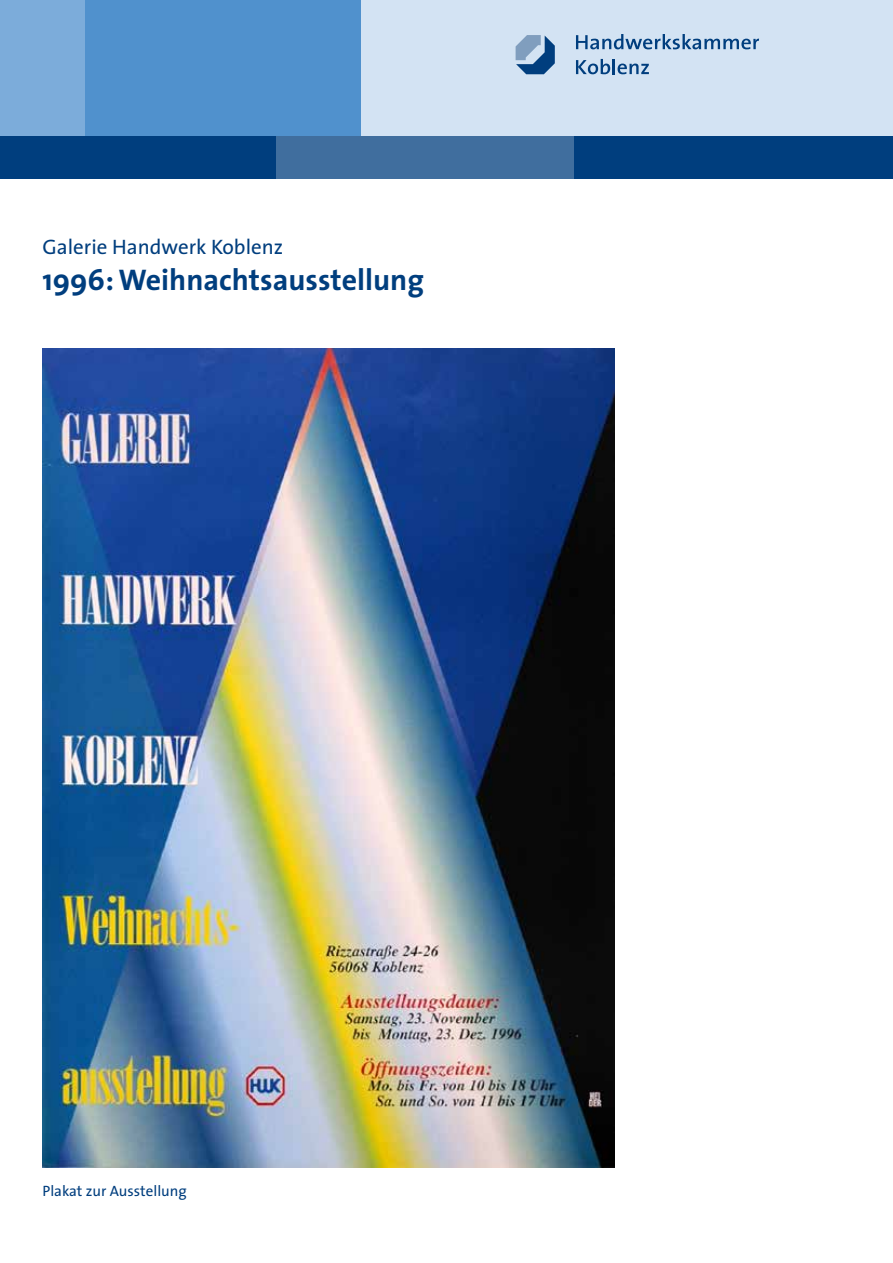
<style>
.page{position:relative;width:893px;height:1263px;background:#fff}
.page>*{position:absolute;margin:0;border:0;box-sizing:border-box;transform-origin:0 0}
.t1{font:700 30px "The Sans";color:#003e7e}
.t2{font:21px "The Sans";color:#003e7e}
.t3{font:15px "The Sans";color:#003e7e}
</style>
<div class="page">
<div style="left:0;top:0;width:85px;height:136px;background:#7cacda"></div>
<div style="left:85px;top:0;width:340px;height:136px;background:#5091cd"></div>
<div style="left:574px;top:136px;width:319px;height:43px;background:#003e7e"></div>
<div style="left:0;top:136px;width:276px;height:43px;background:#003e7e"></div>
<div style="left:276px;top:136px;width:298px;height:43px;background:#406e9e"></div>
<div style="left:361px;top:0;width:532px;height:136px;background:#d3e3f3"></div>
<svg style="left:576px;top:34px;width:183px;height:15px"></svg>
<svg style="left:576px;top:59px;width:73px;height:15px"></svg>
<svg style="left:516px;top:35px;width:39px;height:39px"></svg>
<img style="left:43px;top:349px;width:571px;height:818px">
<p class="t2" style="left:43px;top:233px;width:242px">Galerie Handwerk Koblenz</p>
<p class="t1" style="left:43px;top:261px;width:383px">1996: Weihnachtsausstellung</p>
<p class="t3" style="left:43px;top:1181px;width:146px">Plakat zur Ausstellung</p>
</div>
